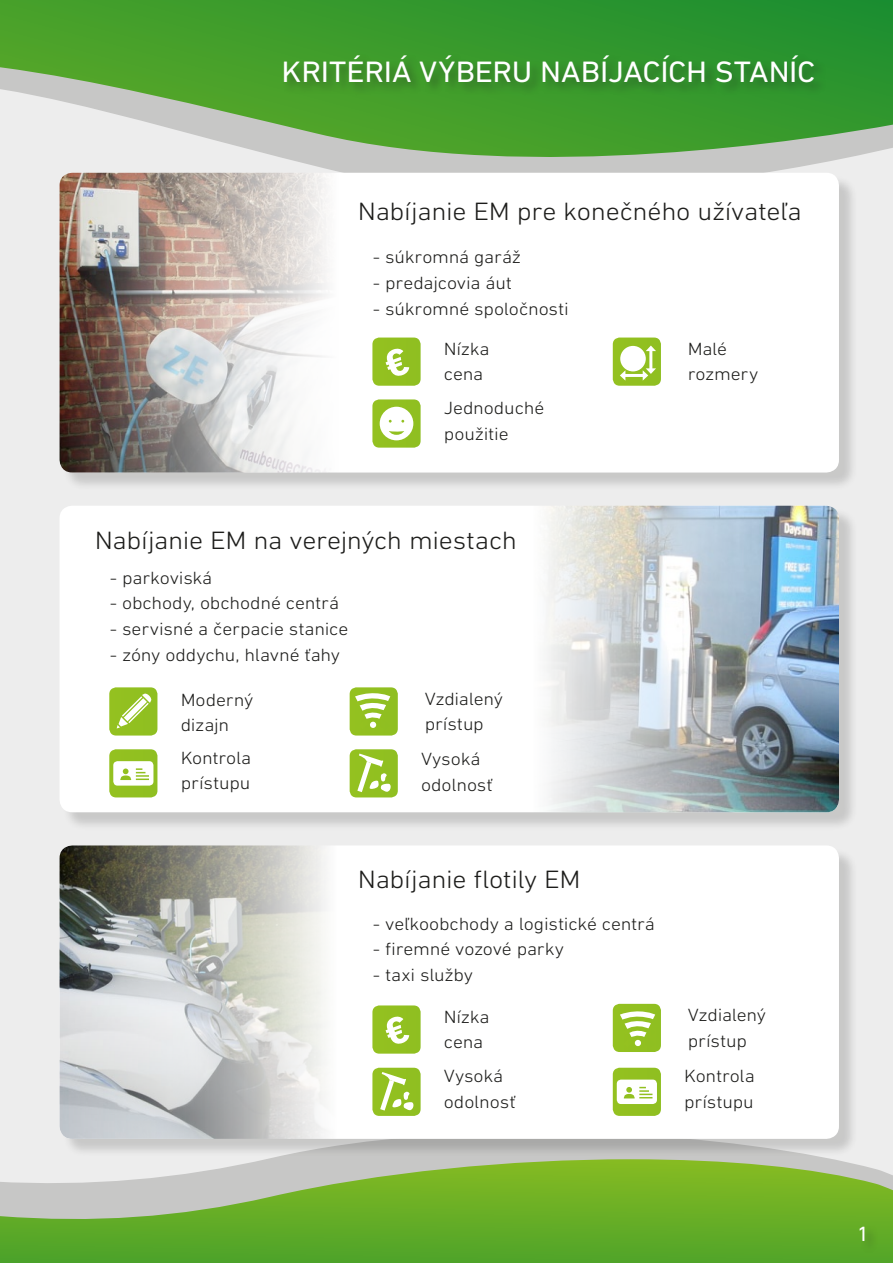
<style>
.page{position:relative;width:893px;height:1263px;background:#ededed}
.page>*{position:absolute;margin:0;border:0;box-sizing:border-box;transform-origin:0 0}
.t1{font:30px "DIN Next LT Pro";color:#fff;scale:1.07 1}
.t2{font:300 25.5px "DIN Next LT Pro";letter-spacing:-.015em;color:#1d1d1b;scale:1.1 1}
.t3{font:21px "DIN Next LT Pro";color:#fff;scale:1.07 1}
.t4{font:300 18px/25.5px "DIN Next LT Pro";letter-spacing:-.01em;color:#1d1d1b;scale:1.1 1}
</style>
<div class="page">
<svg style="left:0;top:1071px;width:893px;height:192px;fill:#5ba928"></svg>
<svg style="left:0;top:0;width:893px;height:184px"></svg>
<svg style="left:0;top:1159px;width:893px;height:64px"></svg>
<div style="left:858px;top:1225px;width:20px;height:30px;background:#5ba626"></div>
<div style="left:62px;top:508px;width:796px;height:323px;background:#1d1d1b;opacity:.18"></div>
<div style="left:60px;top:506px;width:779px;height:306px;background:#fff;border-radius:13px"></div>
<div style="left:282px;top:54px;width:545px;height:42px;background:#1d1d1b;opacity:.4"></div>
<div style="left:62px;top:175px;width:796px;height:316px;background:#1d1d1b;opacity:.18"></div>
<div style="left:60px;top:173px;width:779px;height:299px;background:#fff;border-radius:13px"></div>
<svg style="left:372px;top:399px;width:49px;height:49px"></svg>
<svg style="left:613px;top:338px;width:48px;height:48px"></svg>
<hr style="left:623px;top:374px;width:22px;height:3px;background:#fff">
<svg style="left:109px;top:687px;width:48px;height:48px"></svg>
<svg style="left:109px;top:749px;width:48px;height:48px"></svg>
<svg style="left:350px;top:749px;width:48px;height:48px"></svg>
<div style="left:62px;top:848px;width:796px;height:310px;background:#1d1d1b;opacity:.18"></div>
<div style="left:60px;top:845px;width:779px;height:294px;background:#fff;border-radius:13px"></div>
<svg style="left:613px;top:1004px;width:48px;height:48px"></svg>
<svg style="left:613px;top:1068px;width:48px;height:48px"></svg>
<svg style="left:372px;top:1068px;width:49px;height:48px"></svg>
<img style="left:60px;top:173px;width:267px;height:299px">
<img style="left:546px;top:506px;width:293px;height:306px">
<img style="left:60px;top:845px;width:275px;height:294px">
<svg style="left:350px;top:687px;width:48px;height:49px"></svg>
<svg style="left:372px;top:338px;width:49px;height:48px"></svg>
<svg style="left:372px;top:1005px;width:49px;height:49px"></svg>
<h1 class="t1" style="left:282px;top:54px;width:500px">KRITÉRIÁ VÝBERU NABÍJACÍCH STANÍC</h1>
<h2 class="t2" style="left:358px;top:197px;width:405px">Nabíjanie EM pre konečného užívateľa</h2>
<p class="t4" style="left:373px;top:244px;width:136px">- súkromná garáž</p>
<p class="t4" style="left:373px;top:270px;width:128px">- predajcovia áut</p>
<p class="t4" style="left:373px;top:295px;width:180px">- súkromné spoločnosti</p>
<p class="t4" style="left:444px;top:336px;width:43px">Nízka cena</p>
<p class="t4" style="left:444px;top:395px;width:93px">Jednoduché použitie</p>
<p class="t4" style="left:688px;top:336px;width:66px">Malé rozmery</p>
<h2 class="t2" style="left:95px;top:526px;width:385px">Nabíjanie EM na verejných miestach</h2>
<p class="t4" style="left:110px;top:565px;width:95px">- parkoviská</p>
<p class="t4" style="left:110px;top:590px;width:210px">- obchody, obchodné centrá</p>
<p class="t4" style="left:110px;top:616px;width:218px">- servisné a čerpacie stanice</p>
<p class="t4" style="left:110px;top:641px;width:211px">- zóny oddychu, hlavné ťahy</p>
<p class="t4" style="left:181px;top:687px;width:67px">Moderný dizajn</p>
<p class="t4" style="left:181px;top:745px;width:66px">Kontrola prístupu</p>
<p class="t4" style="left:421px;top:746px;width:67px">Vysoká odolnosť</p>
<p class="t4" style="left:425px;top:686px;width:73px">Vzdialený prístup</p>
<h2 class="t2" style="left:358px;top:864px;width:204px">Nabíjanie flotily EM</h2>
<p class="t4" style="left:373px;top:911px;width:258px">- veľkoobchody a logistické centrá</p>
<p class="t4" style="left:373px;top:936px;width:175px">- firemné vozové parky</p>
<p class="t4" style="left:373px;top:962px;width:93px">- taxi služby</p>
<p class="t4" style="left:444px;top:1004px;width:43px">Nízka cena</p>
<p class="t4" style="left:444px;top:1063px;width:67px">Vysoká odolnosť</p>
<p class="t4" style="left:688px;top:1002px;width:73px">Vzdialený prístup</p>
<p class="t4" style="left:684px;top:1063px;width:66px">Kontrola prístupu</p>
<p class="t3" style="left:857px;top:1222px;width:13px">1</p>
</div>
